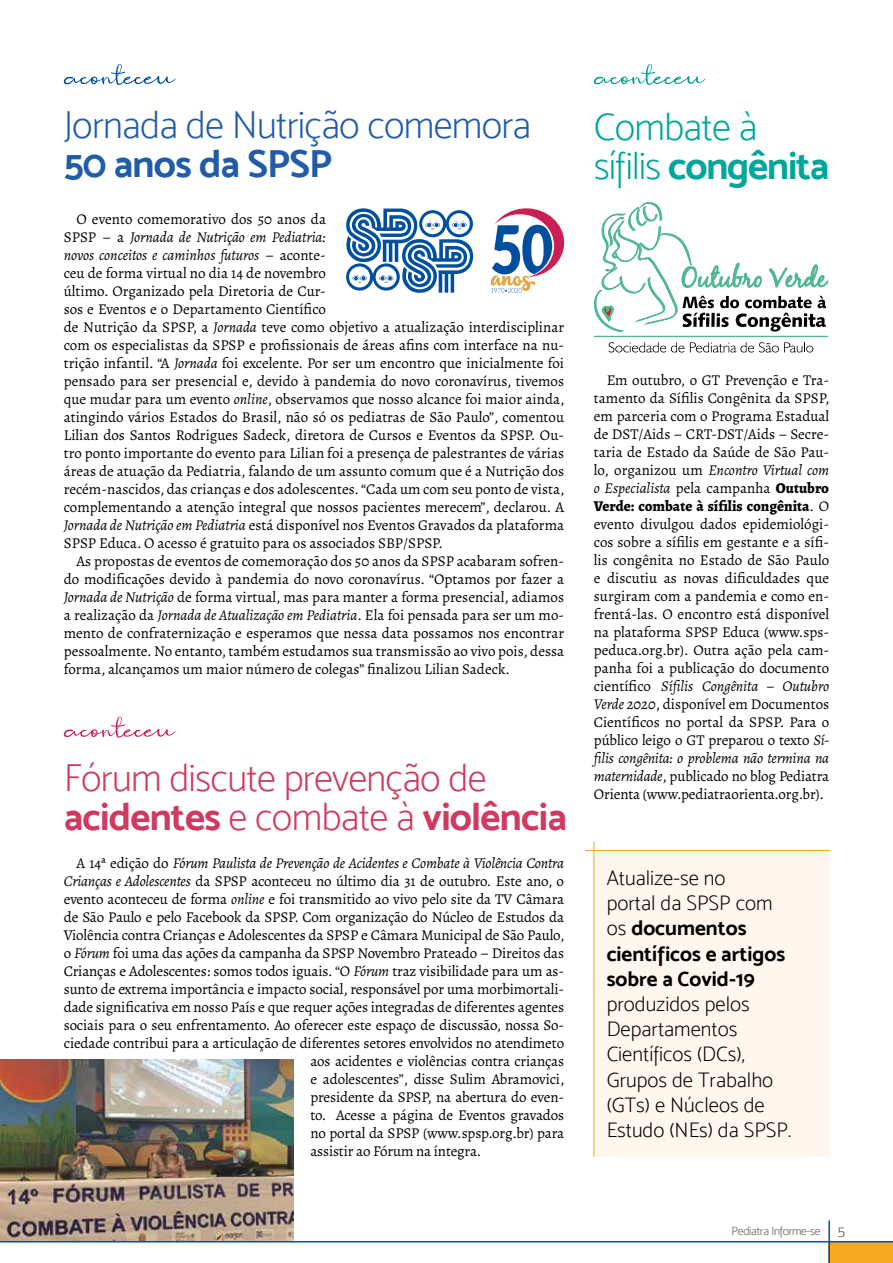
<style>
.page{position:relative;width:893px;height:1263px;background:#fff}
.page>*{position:absolute;margin:0;border:0;box-sizing:border-box;transform-origin:0 0}
.t1{font:39px "Mosk Bold 700";letter-spacing:-.02em;color:#cf3b60}
.t2{font:39px "Mosk Extra Light 200";letter-spacing:-.02em;color:#225ca8}
.t3{font:39px "Mosk Extra Light 200";letter-spacing:-.02em;color:#cf3b60}
.t4{font:39px "Mosk Bold 700";letter-spacing:-.03em;color:#00a69a}
.t5{font:39px "Mosk Bold 700";letter-spacing:-.02em;color:#225ca8}
.t6{font:39px "Mosk Extra Light 200";letter-spacing:-.02em;color:#00a69a}
.t7{font:21px/25.2px "Mosk Extra Light 200";color:#000}
.t8{font:21px/25.2px "Mosk Bold 700";color:#000}
.t9{font:15px/18px "Alegreya";letter-spacing:-.01em;color:#000;text-align:justify}
.t10{font:italic 15px "Alegreya";letter-spacing:-.01em;color:#000}
.t11{font:12px "Mosk Extra Light 200";letter-spacing:-.025em;color:#575756}
.s1{font-style:italic}
.s2{font-family:"Mosk Extra Light 200"}
.s3{font-style:normal}
.s4{font-weight:800}
.s5{font-family:"Mosk Light 300";font-size:15px}
</style>
<div class="page">
<div style="left:828px;top:1242px;width:65px;height:21px;background:#f7a823"></div>
<hr style="left:0;top:1241px;width:893px;height:1px;background:#004f9f">
<hr style="left:828px;top:1220px;width:2px;height:43px;background:#004f9f">
<img style="left:0;top:1060px;width:293px;height:180px">
<svg style="left:593px;top:63px;width:113px;height:22px"></svg>
<svg style="left:63px;top:63px;width:113px;height:22px"></svg>
<div style="left:594px;top:850px;width:235px;height:307px;background:#fff7ed"></div>
<hr style="left:585px;top:850px;width:245px;height:1px;background:#f7a823">
<hr style="left:593px;top:842px;width:1px;height:315px;background:#f7a823">
<svg style="left:63px;top:716px;width:113px;height:22px"></svg>
<svg style="left:346px;top:208px;width:127px;height:85px"></svg>
<svg style="left:491px;top:208px;width:73px;height:85px"></svg>
<svg style="left:609px;top:342px;width:75px;height:10px"></svg>
<svg style="left:690px;top:342px;width:123px;height:10px"></svg>
<hr style="left:595px;top:336px;width:233px;height:1px;background:#50b793">
<svg style="left:593px;top:202px;width:236px;height:131px"></svg>
<h1 class="t2" style="left:64px;top:103px;width:469px">Jornada de Nutrição comemora</h1>
<h1 class="t5" style="left:64px;top:140px;width:270px">50 anos da SPSP</h1>
<p class="t9" style="left:64px;top:210px;width:502px;text-align:left;text-indent:13px">O evento comemorativo dos 50 anos da<br>SPSP – a <span class="s1">Jornada de Nutrição em Pediatria:<br>novos conceitos e caminhos futuros</span> – aconte-<br>ceu de forma virtual no dia 14 de novembro<br>último. Organizado pela Diretoria de Cur-<br>sos e Eventos e o Departamento Científico<br>de Nutrição da SPSP, a <span class="s1">Jornada</span> teve como objetivo a atualização interdisciplinar com os especialistas da SPSP e profissionais de áreas afins com interface na nu&shy;trição infantil. “A <span class="s1">Jornada</span> foi excelente. Por ser um encontro que inicialmente foi pensado para ser presencial e, devido à pandemia do novo coronavírus, tivemos que mudar para um evento <span class="s1">online</span>, observamos que nosso alcance foi maior ainda, atingindo vários Estados do Brasil, não só os pediatras de São Paulo”, comentou Lilian dos Santos Rodrigues Sadeck, diretora de Cursos e Eventos da SPSP. Ou&shy;tro ponto importante do evento para Lilian foi a presença de palestrantes de várias áreas de atuação da Pediatria, falando de um assunto comum que é a Nutrição dos recém-nascidos, das crianças e dos adolescentes. “Cada um com seu ponto de vista, complementando a atenção integral que nossos pacientes merecem”, declarou. A <span class="s1">Jornada de Nutrição em Pediatria</span> está disponível nos Eventos Gravados da plataforma SPSP Educa. O acesso é gratuito para os associados SBP/SPSP.</p>
<p class="t9" style="left:64px;top:552px;width:502px;text-indent:13px">As propostas de eventos de comemoração dos 50 anos da SPSP acabaram sofren&shy;do modificações devido à pandemia do novo coronavírus. “Optamos por fazer a <span class="s1">Jornada de Nutrição</span> de forma virtual, mas para manter a forma presencial, adiamos a realização da <span class="s1">Jornada de Atualização em Pediatria</span>. Ela foi pensada para ser um mo&shy;mento de confraternização e esperamos que nessa data possamos nos encontrar pessoalmente. No entanto, também estudamos sua transmissão ao vivo pois, dessa forma, alcançamos um maior número de colegas” finalizou Lilian Sadeck.</p>
<h1 class="t3" style="left:64px;top:755px;width:424px">Fórum discute prevenção de</h1>
<h1 class="t1" style="left:64px;top:793px;width:505px">acidentes <span class="s2">e combate à</span> violência</h1>
<p class="t10" style="left:77px;top:853px;width:489px"><span class="s3">A 14ª edição do</span> Fórum Paulista de Prevenção de Acidentes e Combate à Violência Contra</p>
<p class="t9" style="left:64px;top:872px;width:502px"><span class="s1">Crianças e Adolescentes</span> da SPSP aconteceu no último dia 31 de outubro. Este ano, o</p>
<p class="t9" style="left:64px;top:890px;width:502px">evento aconteceu de forma <span class="s1">online</span> e foi transmitido ao vivo pelo site da TV Câmara</p>
<p class="t9" style="left:64px;top:908px;width:502px">de São Paulo e pelo Facebook da SPSP. Com organização do Núcleo de Estudos da</p>
<p class="t9" style="left:64px;top:926px;width:502px">Violência contra Crianças e Adolescentes da SPSP e Câmara Municipal de São Paulo,</p>
<p class="t9" style="left:64px;top:944px;width:502px">o <span class="s1">Fórum</span> foi uma das ações da campanha da SPSP Novembro Prateado – Direitos das</p>
<p class="t9" style="left:64px;top:962px;width:502px">Crianças e Adolescentes: somos todos iguais. “O <span class="s1">Fórum</span> traz visibilidade para um as-</p>
<p class="t9" style="left:64px;top:980px;width:502px">sunto de extrema importância e impacto social, responsável por uma morbimortali-</p>
<p class="t9" style="left:64px;top:998px;width:502px">dade significativa em nosso País e que requer ações integradas de diferentes agentes</p>
<p class="t9" style="left:64px;top:1016px;width:502px">sociais para o seu enfrentamento. Ao oferecer este espaço de discussão, nossa So-</p>
<p class="t9" style="left:64px;top:1034px;width:502px">ciedade contribui para a articulação de diferentes setores envolvidos no atendimeto</p>
<p class="t9" style="left:310px;top:1052px;width:255px">aos acidentes e violências contra crianças</p>
<p class="t9" style="left:310px;top:1070px;width:256px">e adolescentes”, disse Sulim Abramovici,</p>
<p class="t9" style="left:310px;top:1088px;width:255px">presidente da SPSP, na abertura do even-</p>
<p class="t9" style="left:310px;top:1106px;width:255px">to. Acesse a página de Eventos gravados</p>
<p class="t9" style="left:310px;top:1124px;width:255px">no portal da SPSP (www.spsp.org.br) para</p>
<p class="t9" style="left:310px;top:1142px;width:173px">assistir ao Fórum na íntegra.</p>
<h1 class="t6" style="left:594px;top:105px;width:165px">Combate à</h1>
<h1 class="t4" style="left:594px;top:142px;width:237px"><span class="s2">sífilis</span> congênita</h1>
<p class="t9" style="left:594px;top:371px;width:237px;text-indent:13px">Em outubro, o GT Prevenção e Tra&shy;tamento da Sífilis Congênita da SPSP, em parceria com o Programa Estadual de DST/Aids – CRT-DST/Aids – Secre&shy;taria de Estado da Saúde de São Pau&shy;lo, organizou um <span class="s1">Encontro Virtual com o Especialista</span> pela campanha <span class="s4">Outubro Verde: combate à sífilis congênita</span>. O evento divulgou dados epidemiológi&shy;cos sobre a sífilis em gestante e a sífi&shy;lis congênita no Estado de São Paulo e discutiu as novas dificuldades que surgiram com a pandemia e como en&shy;frentá-las. O encontro está disponível na plataforma SPSP Educa (www.sps&shy;peduca.org.br). Outra ação pela cam&shy;panha foi a publicação do documento científico <span class="s1">Sífilis Congênita – Outubro Verde 2020</span>, disponível em Documentos Científicos no portal da SPSP. Para o público leigo o GT preparou o texto <span class="s1">Sí&shy;filis congênita: o problema não termina na maternidade</span>, publicado no blog Pediatra Orienta (www.pediatraorienta.org.br).</p>
<h2 class="t7" style="left:607px;top:865px;width:167px">Atualize-se no portal da SPSP com</h2>
<h2 class="t8" style="left:607px;top:915px;width:180px"><span class="s2">os</span> documentos científicos e artigos sobre a Covid-19</h2>
<h2 class="t7" style="left:607px;top:991px;width:186px">produzidos pelos<br>Departamentos<br>Científicos (DCs),<br>Grupos de Trabalho (GTs) e Núcleos de<br>Estudo (NEs) da SPSP.</h2>
<p class="t11" style="left:732px;top:1224px;width:115px">Pediatra Informe-se <span class="s5">5</span></p>
</div>
